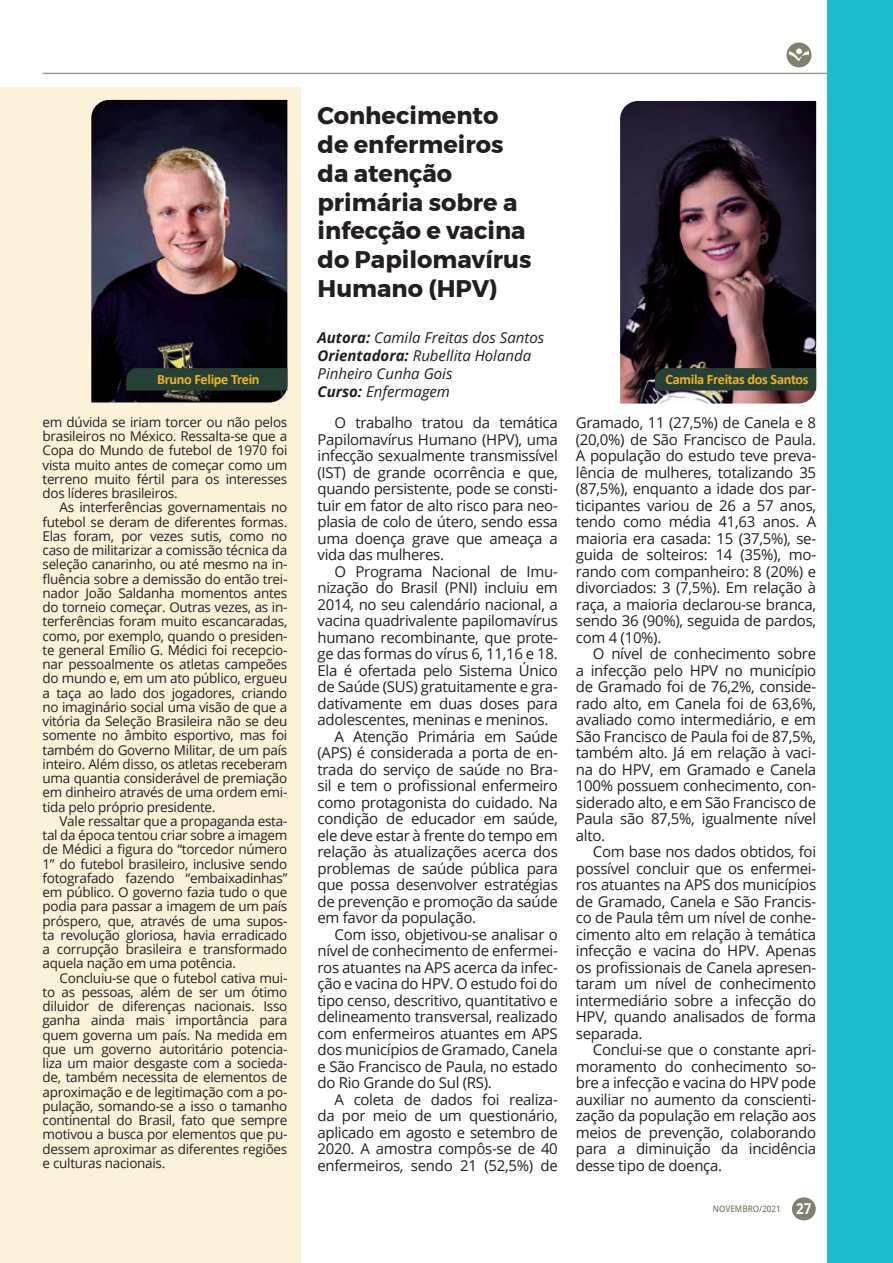
<style>
.page{position:relative;width:893px;height:1263px;background:#fff}
.page>*{position:absolute;margin:0;border:0;box-sizing:border-box;transform-origin:0 0}
.Título_TCC{font:700 24px/28.8px "Montserrat";color:#231f20}
.Materia{font:15px/16.5px "Open Sans";letter-spacing:-.02em;color:#231f20;text-align:justify}
.Nome_TCC{font:italic 15px/18px "Open Sans";color:#231f20}
.Editoria{font:700 15px "Open Sans";color:#fff;scale:.89 1}
.Materia-2{font:700 14.25px "Calibri";letter-spacing:-.02em;color:#f1b41c}
.Materia-3{font:13.5px/14.2px "Open Sans";letter-spacing:-.02em;color:#231f20;text-align:justify}
.Editoria-2{font:600 9px "Open Sans";color:#82806e;scale:.89 1}
.s1{font-weight:700}
</style>
<div class="page">
<div style="left:0;top:87px;width:300px;height:1176px;background:#fcf2da"></div>
<div style="left:827px;top:0;width:66px;height:1263px;background:#1cbdce"></div>
<svg style="left:786px;top:43px;width:25px;height:24px"></svg>
<div style="left:792px;top:1197px;width:24px;height:23px;background:#82806e;border-radius:50%"></div>
<hr style="left:43px;top:73px;width:784px;height:1px;background:#9e9d8d">
<img style="left:620px;top:101px;width:196px;height:303px">
<img style="left:91px;top:100px;width:196px;height:302px">
<div style="left:655px;top:368px;width:161px;height:23px;background:#264036"></div>
<div style="left:126px;top:368px;width:161px;height:23px;background:#264036"></div>
<p class="Título_TCC" style="left:317px;top:101px;width:216px">Conhecimento de enfermeiros da atenção primária sobre a infecção e vacina do Papilomavírus<br>Humano (HPV)</p>
<p class="Nome_TCC" style="left:317px;top:328px;width:228px"><span class="s1">Autora:</span> Camila Freitas dos Santos</p>
<p class="Nome_TCC" style="left:317px;top:346px;width:215px"><span class="s1">Orientadora:</span> Rubellita Holanda<br>Pinheiro Cunha Gois</p>
<p class="Nome_TCC" style="left:317px;top:382px;width:134px"><span class="s1">Curso:</span> Enfermagem</p>
<p class="Materia-2" style="left:157px;top:369px;width:104px">Bruno Felipe Trein</p>
<p class="Materia-2" style="left:665px;top:369px;width:145px">Camila Freitas dos Santos</p>
<p class="Materia-3" style="left:43px;top:414px;width:246px">em dúvida se iriam torcer ou não pelos brasileiros no México. Ressalta-se que a Copa do Mundo de futebol de 1970 foi vista muito antes de começar como um terreno muito fértil para os interesses dos líderes brasileiros.</p>
<p class="Materia-3" style="left:43px;top:500px;width:246px;text-indent:17px">As interferências governamentais no futebol se deram de diferentes formas.<br>Elas foram, por vezes sutis, como no caso de militarizar a comissão técnica da seleção canarinho, ou até mesmo na in&shy;fluência sobre a demissão do então trei&shy;nador João Saldanha momentos antes do torneio começar. Outras vezes, as in&shy;terferências foram muito escancaradas, como, por exemplo, quando o presiden&shy;te general Emílio G. Médici foi recepcio&shy;nar pessoalmente os atletas campeões do mundo e, em um ato público, ergueu a taça ao lado dos jogadores, criando no imaginário social uma visão de que a vitória da Seleção Brasileira não se deu somente no âmbito esportivo, mas foi também do Governo Militar, de um país inteiro. Além disso, os atletas receberam uma quantia considerável de premiação em dinheiro através de uma ordem emi&shy;tida pelo próprio presidente.</p>
<p class="Materia-3" style="left:43px;top:813px;width:246px;text-indent:17px">Vale ressaltar que a propaganda esta&shy;tal da época tentou criar sobre a imagem de Médici a figura do “torcedor número 1” do futebol brasileiro, inclusive sendo fotografado fazendo “embaixadinhas” em público. O governo fazia tudo o que podia para passar a imagem de um país próspero, que, através de uma supos&shy;ta revolução gloriosa, havia erradicado a corrupção brasileira e transformado aquela nação em uma potência.</p>
<p class="Materia-3" style="left:43px;top:970px;width:246px;text-indent:17px">Concluiu-se que o futebol cativa mui&shy;to as pessoas, além de ser um ótimo diluidor de diferenças nacionais. Isso ganha ainda mais importância para quem governa um país. Na medida em que um governo autoritário potencia&shy;liza um maior desgaste com a socieda&shy;de, também necessita de elementos de aproximação e de legitimação com a po&shy;pulação, somando-se a isso o tamanho continental do Brasil, fato que sempre motivou a busca por elementos que pu&shy;dessem aproximar as diferentes regiões e culturas nacionais.</p>
<p class="Materia" style="left:317px;top:414px;width:242px;text-indent:17px">O trabalho tratou da temática Papilomavírus Humano (HPV), uma infecção sexualmente transmissível (IST) de grande ocorrência e que, quando persistente, pode se consti&shy;tuir em fator de alto risco para neo&shy;plasia de colo de útero, sendo essa uma doença grave que ameaça a vida das mulheres.</p>
<p class="Materia" style="left:317px;top:562px;width:242px;text-indent:17px">O Programa Nacional de Imu&shy;nização do Brasil (PNI) incluiu em 2014, no seu calendário nacional, a vacina quadrivalente papilomavírus humano recombinante, que prote&shy;ge das formas do vírus 6, 11,16 e 18.<br>Ela é ofertada pelo Sistema Único de Saúde (SUS) gratuitamente e gra&shy;dativamente em duas doses para adolescentes, meninas e meninos.</p>
<p class="Materia" style="left:317px;top:727px;width:242px;text-indent:17px">A Atenção Primária em Saúde (APS) é considerada a porta de en&shy;trada do serviço de saúde no Bra&shy;sil e tem o profissional enfermeiro como protagonista do cuidado. Na condição de educador em saúde, ele deve estar à frente do tempo em relação às atualizações acerca dos problemas de saúde pública para que possa desenvolver estratégias de prevenção e promoção da saúde em favor da população.</p>
<p class="Materia" style="left:317px;top:925px;width:242px;text-indent:17px">Com isso, objetivou-se analisar o nível de conhecimento de enfermei&shy;ros atuantes na APS acerca da infec&shy;ção e vacina do HPV. O estudo foi do tipo censo, descritivo, quantitativo e delineamento transversal, realizado com enfermeiros atuantes em APS dos municípios de Gramado, Canela e São Francisco de Paula, no estado do Rio Grande do Sul (RS).</p>
<p class="Materia" style="left:317px;top:1090px;width:242px;text-indent:17px">A coleta de dados foi realiza&shy;da por meio de um questionário, aplicado em agosto e setembro de 2020. A amostra compôs-se de 40 enfermeiros, sendo 21 (52,5%) de</p>
<p class="Materia" style="left:576px;top:414px;width:242px">Gramado, 11 (27,5%) de Canela e 8 (20,0%) de São Francisco de Paula.<br>A população do estudo teve preva&shy;lência de mulheres, totalizando 35 (87,5%), enquanto a idade dos par&shy;ticipantes variou de 26 a 57 anos, tendo como média 41,63 anos. A maioria era casada: 15 (37,5%), se&shy;guida de solteiros: 14 (35%), mo&shy;rando com companheiro: 8 (20%) e divorciados: 3 (7,5%). Em relação à raça, a maioria declarou-se branca, sendo 36 (90%), seguida de pardos, com 4 (10%).</p>
<p class="Materia" style="left:576px;top:645px;width:242px;text-indent:17px">O nível de conhecimento sobre a infecção pelo HPV no município de Gramado foi de 76,2%, conside&shy;rado alto, em Canela foi de 63,6%, avaliado como intermediário, e em São Francisco de Paula foi de 87,5%, também alto. Já em relação à vaci&shy;na do HPV, em Gramado e Canela 100% possuem conhecimento, con&shy;siderado alto, e em São Francisco de Paula são 87,5%, igualmente nível alto.</p>
<p class="Materia" style="left:576px;top:843px;width:242px;text-indent:17px">Com base nos dados obtidos, foi possível concluir que os enfermei&shy;ros atuantes na APS dos municípios de Gramado, Canela e São Francis&shy;co de Paula têm um nível de conhe&shy;cimento alto em relação à temática infecção e vacina do HPV. Apenas os profissionais de Canela apresen&shy;taram um nível de conhecimento intermediário sobre a infecção do HPV, quando analisados de forma separada.</p>
<p class="Materia" style="left:576px;top:1041px;width:242px;text-indent:17px">Conclui-se que o constante apri&shy;moramento do conhecimento so&shy;bre a infecção e vacina do HPV pode auxiliar no aumento da conscienti&shy;zação da população em relação aos meios de prevenção, colaborando para a diminuição da incidência desse tipo de doença.</p>
<p class="Editoria-2" style="left:713px;top:1202px;width:78px">NOVEMBRO/2021</p>
<p class="Editoria" style="left:796px;top:1197px;width:19px">27</p>
</div>
